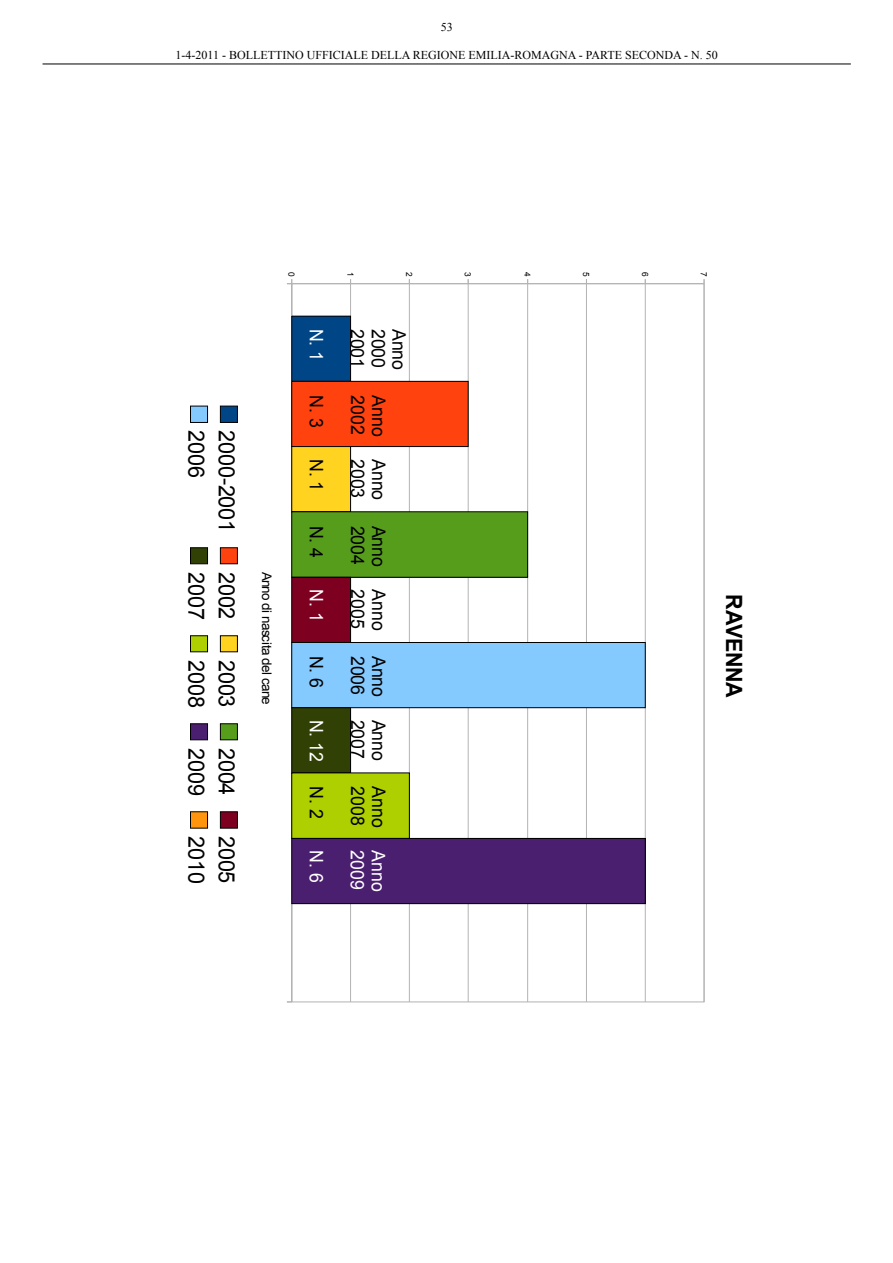
<style>
.page{position:relative;width:893px;height:1263px;background:#fff}
.page>*{position:absolute;margin:0;border:0;box-sizing:border-box;transform-origin:0 0}
.t1{font:22.5px "Arial";letter-spacing:-.01em;color:#000}
.t2{font:700 22.5px "Arial";letter-spacing:-.01em;color:#000;scale:.96 1}
.t3{font:18.6px "Arial";letter-spacing:.005em;color:#000;scale:.95 1}
.t4{font:18.6px "Arial";letter-spacing:.005em;color:#fff;scale:.95 1}
.t5{font:13.2px "Arial";letter-spacing:-.055em;color:#000}
.t6{font:12px "Times New Roman";color:#000}
.t7{font:8.55px "Arial";color:#000}
</style>
<div class="page">
<hr style="left:43px;top:64px;width:807px;height:1px;background:#000">
<svg style="left:292px;top:284px;width:411px;height:718px"></svg>
<hr style="left:350px;top:284px;width:1px;height:718px;background:#b3b3b3">
<hr style="left:409px;top:284px;width:1px;height:718px;background:#b3b3b3">
<hr style="left:468px;top:284px;width:1px;height:718px;background:#b3b3b3">
<hr style="left:527px;top:284px;width:1px;height:718px;background:#b3b3b3">
<hr style="left:586px;top:284px;width:1px;height:718px;background:#b3b3b3">
<hr style="left:645px;top:284px;width:1px;height:718px;background:#b3b3b3">
<hr style="left:703px;top:284px;width:1px;height:718px;background:#b3b3b3">
<hr style="left:291px;top:284px;width:1px;height:718px;background:#b3b3b3">
<hr style="left:292px;top:283px;width:412px;height:1px;background:#b3b3b3">
<div style="left:292px;top:316px;width:58px;height:65px;background:#004586"></div>
<div style="left:291px;top:316px;width:60px;height:66px;border:1px solid #000"></div>
<div style="left:292px;top:381px;width:176px;height:66px;background:#ff420e"></div>
<div style="left:291px;top:381px;width:177px;height:66px;border:1px solid #000"></div>
<div style="left:292px;top:447px;width:58px;height:65px;background:#ffd320"></div>
<div style="left:291px;top:446px;width:60px;height:66px;border:1px solid #000"></div>
<div style="left:292px;top:512px;width:235px;height:65px;background:#579d1c"></div>
<div style="left:292px;top:577px;width:58px;height:65px;background:#7d0021"></div>
<div style="left:291px;top:577px;width:60px;height:66px;border:1px solid #000"></div>
<div style="left:292px;top:642px;width:353px;height:66px;background:#84caff"></div>
<div style="left:291px;top:642px;width:354px;height:66px;border:1px solid #000"></div>
<div style="left:292px;top:708px;width:58px;height:65px;background:#314004"></div>
<div style="left:291px;top:708px;width:60px;height:65px;border:1px solid #000"></div>
<div style="left:292px;top:773px;width:117px;height:65px;background:#aecf00"></div>
<div style="left:292px;top:838px;width:353px;height:66px;background:#4b1f6f"></div>
<div style="left:291px;top:838px;width:354px;height:66px;border:1px solid #000"></div>
<svg style="left:220px;top:406px;width:18px;height:17px"></svg>
<svg style="left:220px;top:547px;width:18px;height:17px"></svg>
<svg style="left:220px;top:635px;width:18px;height:17px"></svg>
<svg style="left:220px;top:723px;width:18px;height:17px"></svg>
<svg style="left:220px;top:811px;width:18px;height:17px"></svg>
<svg style="left:190px;top:406px;width:18px;height:17px"></svg>
<svg style="left:190px;top:547px;width:18px;height:17px"></svg>
<svg style="left:190px;top:635px;width:18px;height:17px"></svg>
<svg style="left:190px;top:723px;width:18px;height:17px"></svg>
<svg style="left:190px;top:811px;width:18px;height:17px"></svg>
<p class="t6" style="left:440px;top:21px;width:13px">53</p>
<p class="t6" style="left:175px;top:49px;width:543px">1-4-2011 - BOLLETTINO UFFICIALE DELLA REGIONE EMILIA-ROMAGNA - PARTE SECONDA - N. 50</p>
<p class="t1" style="left:209px;top:430px;width:49px;rotate:90deg">2006</p>
<p class="t1" style="left:239px;top:430px;width:103px;rotate:90deg">2000-2001</p>
<p class="t1" style="left:209px;top:572px;width:49px;rotate:90deg">2007</p>
<p class="t1" style="left:239px;top:572px;width:49px;rotate:90deg">2002</p>
<p class="t1" style="left:209px;top:660px;width:49px;rotate:90deg">2008</p>
<p class="t1" style="left:239px;top:660px;width:49px;rotate:90deg">2003</p>
<p class="t1" style="left:209px;top:748px;width:49px;rotate:90deg">2009</p>
<p class="t1" style="left:239px;top:748px;width:49px;rotate:90deg">2004</p>
<p class="t1" style="left:209px;top:836px;width:49px;rotate:90deg">2010</p>
<p class="t1" style="left:239px;top:836px;width:49px;rotate:90deg">2005</p>
<p class="t7" style="left:296px;top:272px;width:6px;rotate:90deg">0</p>
<p class="t7" style="left:355px;top:272px;width:6px;rotate:90deg">1</p>
<p class="t7" style="left:414px;top:272px;width:6px;rotate:90deg">2</p>
<p class="t7" style="left:472px;top:272px;width:6px;rotate:90deg">3</p>
<p class="t7" style="left:532px;top:272px;width:6px;rotate:90deg">4</p>
<p class="t7" style="left:591px;top:272px;width:6px;rotate:90deg">5</p>
<p class="t7" style="left:649px;top:272px;width:6px;rotate:90deg">6</p>
<p class="t7" style="left:708px;top:272px;width:6px;rotate:90deg">7</p>
<p class="t5" style="left:274px;top:572px;width:135px;rotate:90deg">Anno di nascita del cane</p>
<p class="t4" style="left:326px;top:329px;width:36px;rotate:90deg">N. 1</p>
<p class="t3" style="left:368px;top:329px;width:43px;rotate:90deg">2001</p>
<p class="t3" style="left:388px;top:329px;width:43px;rotate:90deg">2000</p>
<p class="t3" style="left:409px;top:329px;width:45px;rotate:90deg">Anno</p>
<p class="t3" style="left:326px;top:395px;width:36px;rotate:90deg">N. 3</p>
<p class="t3" style="left:368px;top:395px;width:43px;rotate:90deg">2002</p>
<p class="t3" style="left:389px;top:395px;width:45px;rotate:90deg">Anno</p>
<p class="t3" style="left:326px;top:459px;width:36px;rotate:90deg">N. 1</p>
<p class="t3" style="left:368px;top:459px;width:43px;rotate:90deg">2003</p>
<p class="t3" style="left:389px;top:459px;width:45px;rotate:90deg">Anno</p>
<p class="t3" style="left:326px;top:526px;width:36px;rotate:90deg">N. 4</p>
<p class="t3" style="left:368px;top:526px;width:43px;rotate:90deg">2004</p>
<p class="t3" style="left:389px;top:526px;width:45px;rotate:90deg">Anno</p>
<p class="t4" style="left:326px;top:589px;width:36px;rotate:90deg">N. 1</p>
<p class="t3" style="left:368px;top:589px;width:43px;rotate:90deg">2005</p>
<p class="t3" style="left:389px;top:589px;width:45px;rotate:90deg">Anno</p>
<p class="t3" style="left:326px;top:656px;width:36px;rotate:90deg">N. 6</p>
<p class="t3" style="left:368px;top:656px;width:43px;rotate:90deg">2006</p>
<p class="t3" style="left:389px;top:656px;width:45px;rotate:90deg">Anno</p>
<p class="t4" style="left:326px;top:720px;width:46px;rotate:90deg">N. 12</p>
<p class="t3" style="left:368px;top:720px;width:43px;rotate:90deg">2007</p>
<p class="t3" style="left:389px;top:720px;width:45px;rotate:90deg">Anno</p>
<p class="t3" style="left:326px;top:786px;width:36px;rotate:90deg">N. 2</p>
<p class="t3" style="left:368px;top:786px;width:43px;rotate:90deg">2008</p>
<p class="t3" style="left:389px;top:786px;width:45px;rotate:90deg">Anno</p>
<p class="t4" style="left:326px;top:850px;width:36px;rotate:90deg">N. 6</p>
<p class="t4" style="left:368px;top:850px;width:43px;rotate:90deg">2009</p>
<p class="t4" style="left:388px;top:850px;width:45px;rotate:90deg">Anno</p>
<p class="t2" style="left:746px;top:594px;width:109px;rotate:90deg">RAVENNA</p>
</div>
